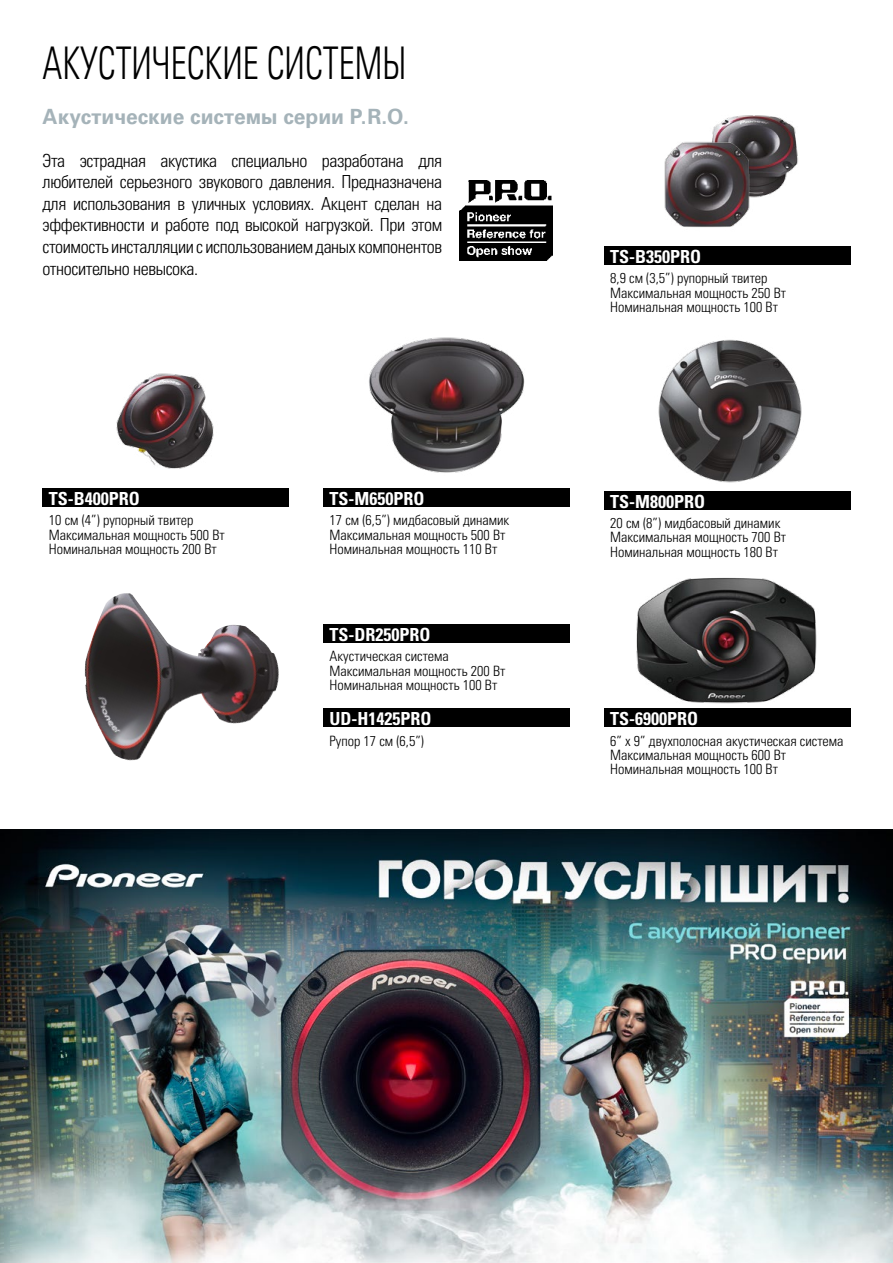
<style>
.page{position:relative;width:893px;height:1263px;background:#fff}
.page>*{position:absolute;margin:0;border:0;box-sizing:border-box;transform-origin:0 0}
.t1{font:45px "Univers LTCYR 47 Light Cond";color:#000;scale:.8 1}
.t2{font:700 21px "Univers LTCYR 65";color:#a5b3b9}
.t3{font:18px/21.6px "Univers LTCYR 47 Light Cond";letter-spacing:-.02em;color:#000;text-align:justify}
.t4{font:18px "Univers LTCYR 67 Bold Cond";color:#fff}
.t5{font:14.25px/14.2px "Univers LTCYR 47 Light Cond";color:#000}
</style>
<div class="page">
<img style="left:459px;top:180px;width:93px;height:81px">
<div style="left:591px;top:235px;width:273px;height:30px;background:#000;opacity:.25"></div>
<img style="left:713px;top:115px;width:85px;height:82px">
<img style="left:664px;top:130px;width:98px;height:98px">
<div style="left:30px;top:477px;width:273px;height:30px;background:#000;opacity:.25"></div>
<img style="left:105px;top:373px;width:121px;height:107px">
<div style="left:311px;top:477px;width:273px;height:30px;background:#000;opacity:.25"></div>
<img style="left:358px;top:337px;width:177px;height:143px">
<div style="left:591px;top:480px;width:273px;height:30px;background:#000;opacity:.25"></div>
<img style="left:649px;top:339px;width:163px;height:145px">
<div style="left:311px;top:697px;width:273px;height:30px;background:#000;opacity:.25"></div>
<div style="left:311px;top:613px;width:273px;height:30px;background:#000;opacity:.25"></div>
<img style="left:85px;top:593px;width:194px;height:167px">
<div style="left:591px;top:697px;width:273px;height:30px;background:#000;opacity:.25"></div>
<img style="left:635px;top:577px;width:184px;height:128px">
<img style="left:0;top:829px;width:893px;height:434px">
<h1 class="t1" style="left:43px;top:32px;width:456px">АКУСТИЧЕСКИЕ СИСТЕМЫ</h1>
<h2 class="t2" style="left:43px;top:101px;width:368px">Акустические системы серии P.R.O.</h2>
<p class="t3" style="left:43px;top:148px;width:401px">Эта эстрадная акустика специально разработана для любителей серьезного звукового давления. Предназначена для использования в уличных условиях. Акцент сделан на эффективности и работе под высокой нагрузкой. При этом стоимость инсталляции с использованием даных компонентов относительно невысока.</p>
<p class="t4" style="left:49px;top:488px;width:92px">TS-B400PRO</p>
<p class="t5" style="left:49px;top:512px;width:177px">10 см (4”) рупорный твитер<br>Максимальная мощность 500 Вт<br>Номинальная мощность 200 Вт</p>
<p class="t4" style="left:330px;top:488px;width:96px">TS-M650PRO</p>
<p class="t5" style="left:330px;top:512px;width:181px">17 см (6,5”) мидбасовый динамик<br>Максимальная мощность 500 Вт<br>Номинальная мощность 110 Вт</p>
<p class="t4" style="left:330px;top:623px;width:102px">TS-DR250PRO</p>
<p class="t5" style="left:330px;top:648px;width:177px">Акустическая система<br>Максимальная мощность 200 Вт<br>Номинальная мощность 100 Вт</p>
<p class="t4" style="left:330px;top:708px;width:103px">UD-H1425PRO</p>
<p class="t5" style="left:330px;top:732px;width:96px">Рупор 17 см (6,5”)</p>
<p class="t4" style="left:610px;top:245px;width:92px">TS-B350PRO</p>
<p class="t5" style="left:610px;top:270px;width:177px">8,9 см (3,5”) рупорный твитер<br>Максимальная мощность 250 Вт<br>Номинальная мощность 100 Вт</p>
<p class="t4" style="left:610px;top:490px;width:96px">TS-M800PRO</p>
<p class="t5" style="left:610px;top:515px;width:177px">20 см (8”) мидбасовый динамик<br>Максимальная мощность 700 Вт<br>Номинальная мощность 180 Вт</p>
<p class="t4" style="left:610px;top:708px;width:89px">TS-6900PRO</p>
<p class="t5" style="left:610px;top:733px;width:235px">6” x 9” двухполосная акустическая система<br>Максимальная мощность 600 Вт<br>Номинальная мощность 100 Вт</p>
</div>
